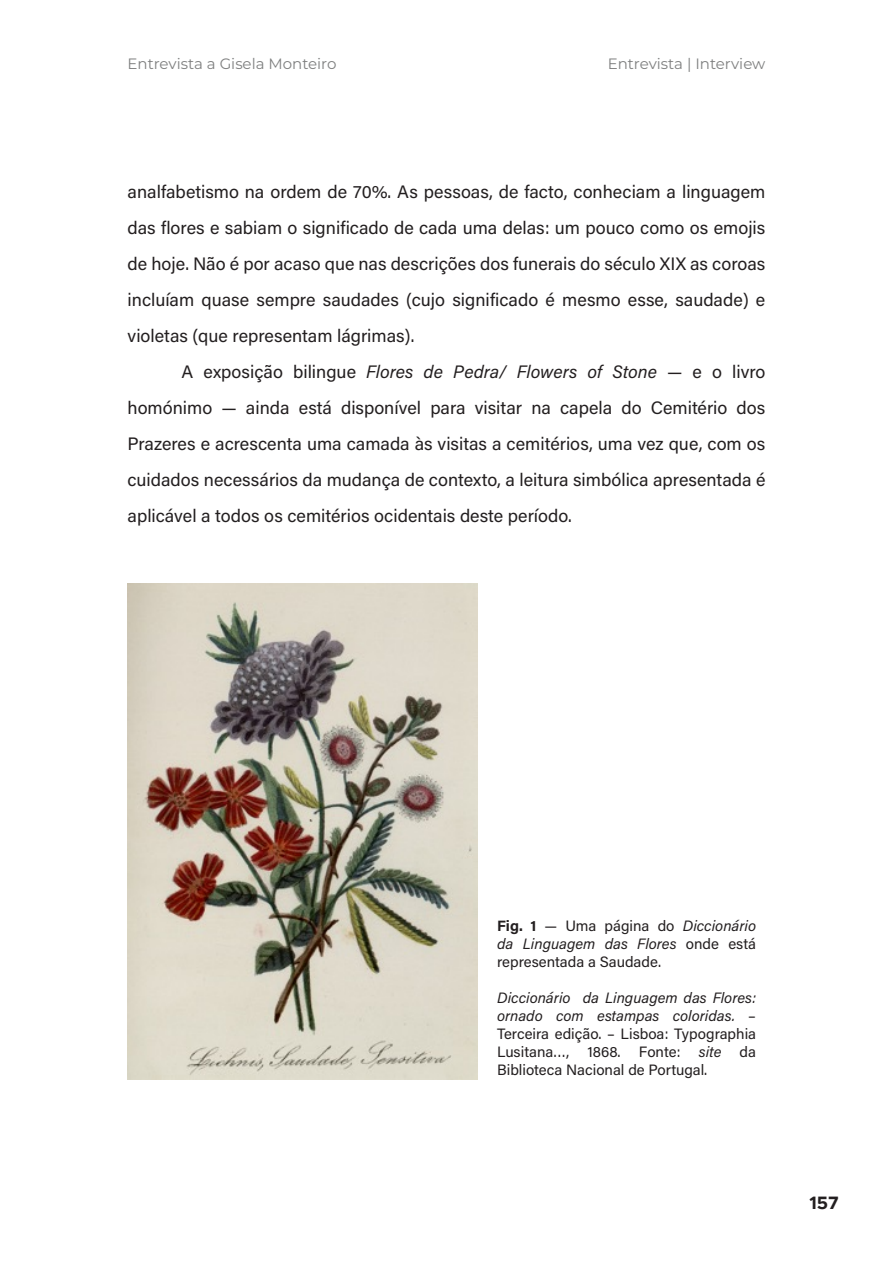
<style>
.page{position:relative;width:893px;height:1263px;background:#fff}
.page>*{position:absolute;margin:0;border:0;box-sizing:border-box;transform-origin:0 0}
.Corpo_do_Texto{font:18px/36px "Acumin Pro";color:#231f20;text-align:justify}
.t1{font:700 18px "Metropolis";color:#231f20}
.Corpo_do_Texto-2{font:15px/18px "Acumin Pro";color:#231f20;text-align:justify}
.t2{font:15px "Montserrat";color:#7f8080}
.s1{font-style:italic}
.s2{font-weight:700}
</style>
<div class="page">
<img style="left:128px;top:583px;width:349px;height:497px">
<p class="t2" style="left:128px;top:53px;width:210px">Entrevista a Gisela Monteiro</p>
<p class="t2" style="left:608px;top:53px;width:159px">Entrevista | Interview</p>
<p class="Corpo_do_Texto" style="left:128px;top:173px;width:639px">analfabetismo na ordem de 70%. As pessoas, de facto, conheciam a linguagem das flores e sabiam o significado de cada uma delas: um pouco como os emojis de hoje. Não é por acaso que nas descrições dos funerais do século XIX as coroas incluíam quase sempre saudades (cujo significado é mesmo esse, saudade) e violetas (que representam lágrimas).</p>
<p class="Corpo_do_Texto" style="left:128px;top:353px;width:639px;text-indent:54px">A exposição bilingue <span class="s1">Flores de Pedra/ Flowers of Stone</span> — e o livro homónimo — ainda está disponível para visitar na capela do Cemitério dos Prazeres e acrescenta uma camada às visitas a cemitérios, uma vez que, com os cuidados necessários da mudança de contexto, a leitura simbólica apresentada é aplicável a todos os cemitérios ocidentais deste período.</p>
<p class="Corpo_do_Texto-2" style="left:497px;top:916px;width:260px"><span class="s2">Fig. 1</span> — Uma página do <span class="s1">Diccionário da Linguagem das Flores</span> onde está representada a Saudade.</p>
<p class="Corpo_do_Texto-2" style="left:497px;top:988px;width:260px"><span class="s1">Diccionário da Linguagem das Flores: ornado com estampas coloridas.</span> – Terceira edição. – Lisboa: Typographia Lusitana…, 1868. Fonte: <span class="s1">site</span> da Biblioteca Nacional de Portugal.</p>
<p class="t1" style="left:809px;top:1191px;width:31px">157</p>
</div>
